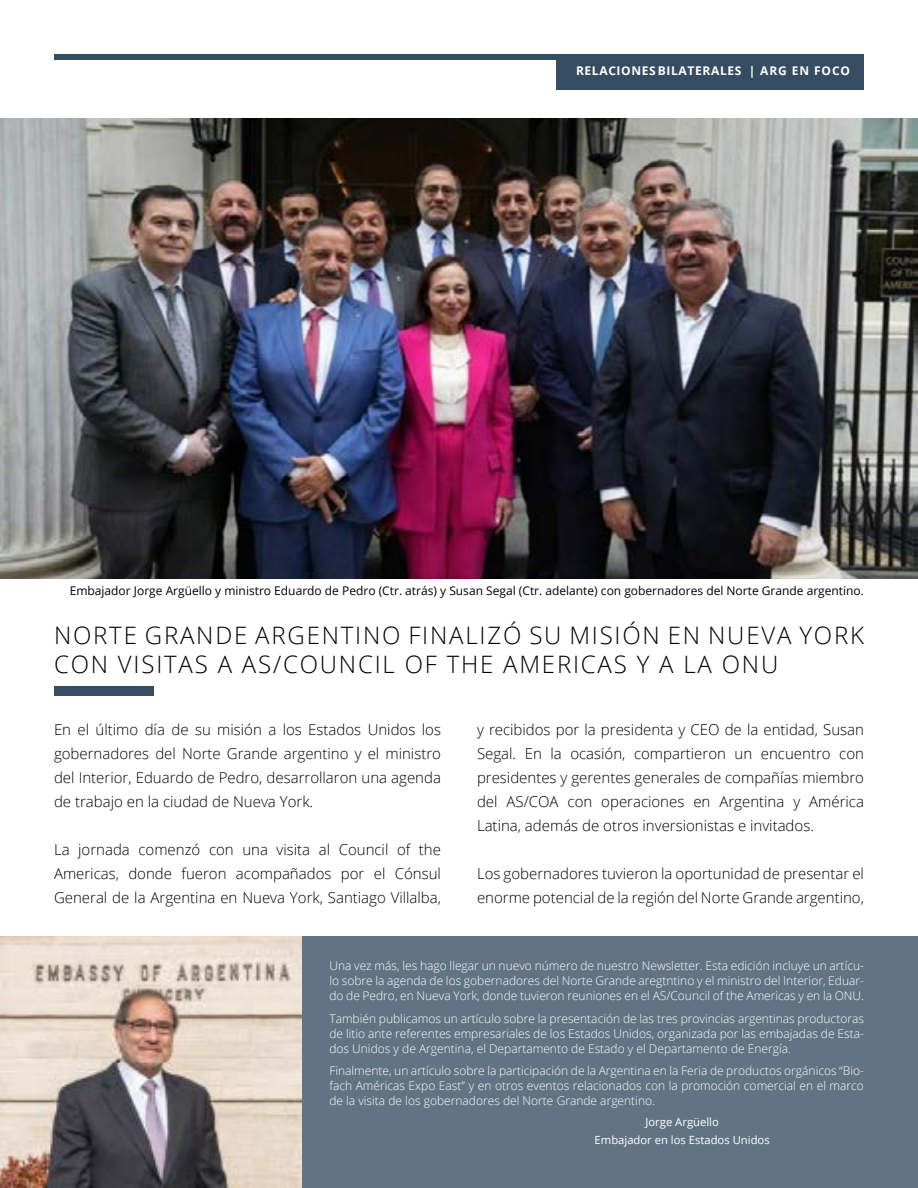
<style>
.page{position:relative;width:918px;height:1188px;background:#fff}
.page>*{position:absolute;margin:0;border:0;box-sizing:border-box;transform-origin:0 0}
.t1{font:300 24px/28.8px "Open Sans";letter-spacing:.075em;color:#000}
.t2{font:300 15px/24px "Open Sans";color:#000;text-align:justify}
.t3{font:300 12px/15px "Open Sans";color:#fff;text-align:justify}
.t4{font:12px "Open Sans";color:#000}
.t5{font:700 12px "Open Sans";letter-spacing:.055em;color:#fff}
.t6{font:700 12px "Open Sans";letter-spacing:.075em;color:#fff}
.t7{font:11.25px/18px "Open Sans";color:#fff;text-align:center}
</style>
<div class="page">
<div style="left:54px;top:54px;width:810px;height:5px;background:#364d61"></div>
<div style="left:556px;top:54px;width:308px;height:36px;background:#364d61"></div>
<img style="left:0;top:118px;width:918px;height:461px">
<div style="left:54px;top:686px;width:100px;height:9px;background:#364d61"></div>
<div style="left:54px;top:936px;width:864px;height:252px;background:#627484"></div>
<img style="left:0;top:936px;width:302px;height:252px">
<p class="t5" style="left:576px;top:62px;width:55px">RELACIONE</p>
<p class="t5" style="left:649px;top:62px;width:55px">S BILATERA</p>
<p class="t6" style="left:720px;top:62px;width:132px">LES | ARG EN FOCO</p>
<p class="t4" style="left:70px;top:582px;width:796px">Embajador Jorge Argüello y ministro Eduardo de Pedro (Ctr. atrás) y Susan Segal (Ctr. adelante) con gobernadores del Norte Grande argentino.</p>
<h1 class="t1" style="left:54px;top:620px;width:812px">NORTE GRANDE ARGENTINO FINALIZÓ SU MISIÓN EN NUEVA YORK<br>CON VISITAS A AS/COUNCIL OF THE AMERICAS Y A LA ONU</h1>
<p class="t2" style="left:54px;top:717px;width:389px">En el último día de su misión a los Estados Unidos los gobernadores del Norte Grande argentino y el ministro del Interior, Eduardo de Pedro, desarrollaron una agenda de trabajo en la ciudad de Nueva York.</p>
<p class="t2" style="left:54px;top:837px;width:389px">La jornada comenzó con una visita al Council of the Americas, donde fueron acompañados por el Cónsul General de la Argentina en Nueva York, Santiago Villalba,</p>
<p class="t2" style="left:477px;top:717px;width:389px">y recibidos por la presidenta y CEO de la entidad, Susan Segal. En la ocasión, compartieron un encuentro con presidentes y gerentes generales de compañías miembro del AS/COA con operaciones en Argentina y América Latina, además de otros inversionistas e invitados.</p>
<p class="t2" style="left:477px;top:861px;width:389px">Los gobernadores tuvieron la oportunidad de presentar el enorme potencial de la región del Norte Grande argentino,</p>
<p class="t3" style="left:329px;top:958px;width:536px">Una vez más, les hago llegar un nuevo número de nuestro Newsletter. Esta edición incluye un artícu&shy;lo sobre la agenda de los gobernadores del Norte Grande aregtntino y el ministro del Interior, Eduar&shy;do de Pedro, en Nueva York, donde tuvieron reuniones en el AS/Council of the Americas y en la ONU.</p>
<p class="t3" style="left:329px;top:1011px;width:536px">También publicamos un artículo sobre la presentación de las tres provincias argentinas productoras de litio ante referentes empresariales de los Estados Unidos, organizada por las embajadas de Esta&shy;dos Unidos y de Argentina, el Departamento de Estado y el Departamento de Energía.</p>
<p class="t3" style="left:329px;top:1063px;width:536px">Finalmente, un artículo sobre la participación de la Argentina en la Feria de productos orgánicos “Bio&shy;fach Américas Expo East” y en otros eventos relacionados con la promoción comercial en el marco de la visita de los gobernadores del Norte Grande argentino.</p>
<p class="t7" style="left:595px;top:1113px;width:177px">Jorge Argüello<br>Embajador en los Estados Unidos</p>
</div>
